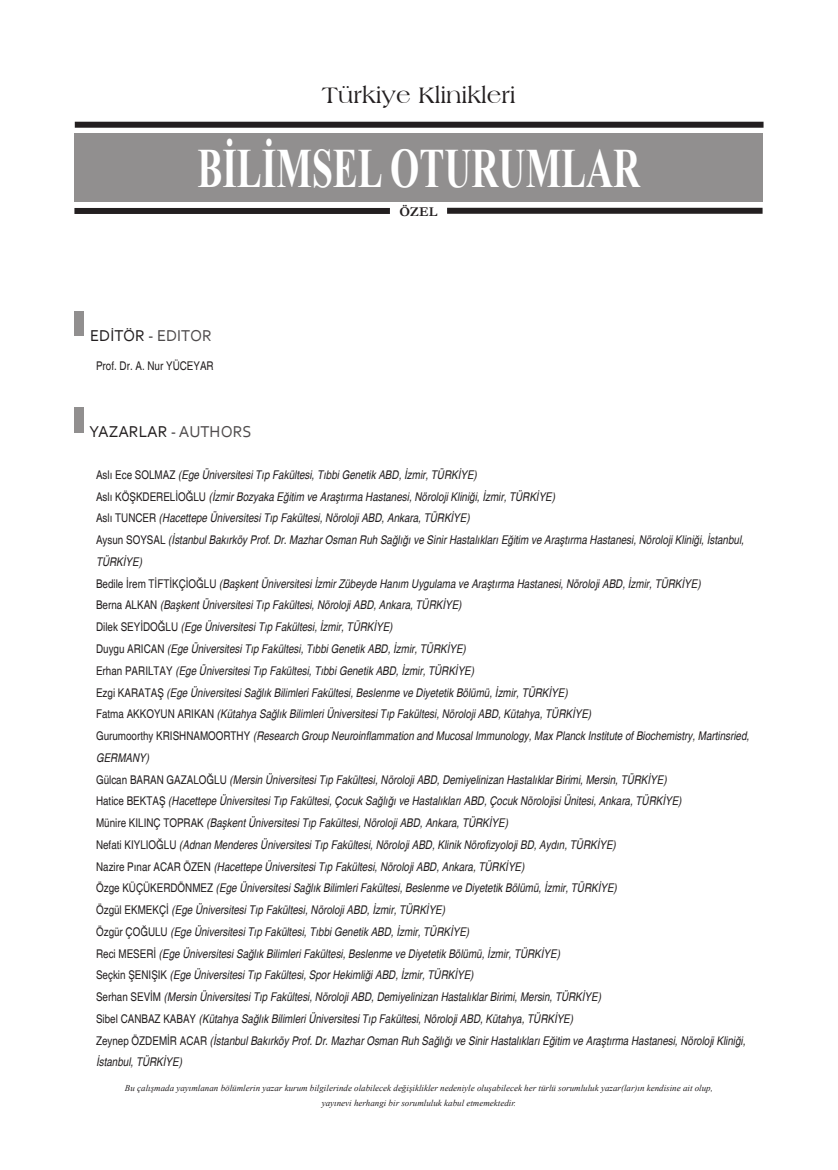
<style>
.page{position:relative;width:838px;height:1170px;background:#fff}
.page>*{position:absolute;margin:0;border:0;box-sizing:border-box;transform-origin:0 0}
.t1{font:700 55.35px "Times New Roman";color:#fff;scale:.68 1}
.t2{font:24px "Americana BT Roman";color:#231f20}
.t3{font:16.5px "Corbel";color:#231f20}
.t4{font:700 13.5px "Garamond";color:#231f20}
.t5{font:italic condensed 12px/21.8px "Helvetica";color:#231f20}
.t6{font:condensed 12px "Helvetica";color:#231f20}
.t7{font:italic 9px/15px "Times New Roman";color:#231f20;text-align:center}
.s1{color:rgb(35 31 32/.8)}
.s2{font-style:normal}
</style>
<div class="page">
<div style="left:74px;top:311px;width:10px;height:25px;background:#918f8f"></div>
<div style="left:74px;top:408px;width:10px;height:25px;background:#918f8f"></div>
<div style="left:74px;top:133px;width:689px;height:68px;background:#918f8f"></div>
<div style="left:75px;top:122px;width:688px;height:6px;background:#231f20"></div>
<div style="left:74px;top:208px;width:316px;height:6px;background:#231f20"></div>
<div style="left:447px;top:208px;width:315px;height:6px;background:#231f20"></div>
<h2 class="t2" style="left:322px;top:85px;width:195px">Türkiye Klinikleri</h2>
<h1 class="t1" style="left:197px;top:138px;width:653px">BİLİMSEL OTURUMLAR</h1>
<p class="t4" style="left:399px;top:204px;width:39px">ÖZEL</p>
<h3 class="t3" style="left:90px;top:328px;width:123px">EDİTÖR - <span class="s1">EDITOR</span></h3>
<p class="t6" style="left:96px;top:358px;width:119px">Prof. Dr. A. Nur YÜCEYAR</p>
<h3 class="t3" style="left:89px;top:425px;width:164px">YAZARLAR - <span class="s1">AUTHORS</span></h3>
<p class="t5" style="left:96px;top:463px;width:654px"><span class="s2">Aslı Ece SOLMAZ</span> (Ege Üniversitesi Tıp Fakültesi, Tıbbi Genetik ABD, İzmir, TÜRKİYE)<br><span class="s2">Aslı KÖŞKDERELİOĞLU</span> (İzmir Bozyaka Eğitim ve Araştırma Hastanesi, Nöroloji Kliniği, İzmir, TÜRKİYE)<br><span class="s2">Aslı TUNCER</span> (Hacettepe Üniversitesi Tıp Fakültesi, Nöroloji ABD, Ankara, TÜRKİYE)<br><span class="s2">Aysun SOYSAL</span> (İstanbul Bakırköy Prof. Dr. Mazhar Osman Ruh Sağlığı ve Sinir Hastalıkları Eğitim ve Araştırma Hastanesi, Nöroloji Kliniği, İstanbul, TÜRKİYE)<br><span class="s2">Bedile İrem TİFTİKÇİOĞLU</span> (Başkent Üniversitesi İzmir Zübeyde Hanım Uygulama ve Araştırma Hastanesi, Nöroloji ABD, İzmir, TÜRKİYE)<br><span class="s2">Berna ALKAN</span> (Başkent Üniversitesi Tıp Fakültesi, Nöroloji ABD, Ankara, TÜRKİYE)<br><span class="s2">Dilek SEYİDOĞLU</span> (Ege Üniversitesi Tıp Fakültesi, İzmir, TÜRKİYE)<br><span class="s2">Duygu ARICAN</span> (Ege Üniversitesi Tıp Fakültesi, Tıbbi Genetik ABD, İzmir, TÜRKİYE)<br><span class="s2">Erhan PARILTAY</span> (Ege Üniversitesi Tıp Fakültesi, Tıbbi Genetik ABD, İzmir, TÜRKİYE)<br><span class="s2">Ezgi KARATAŞ</span> (Ege Üniversitesi Sağlık Bilimleri Fakültesi, Beslenme ve Diyetetik Bölümü, İzmir, TÜRKİYE)<br><span class="s2">Fatma AKKOYUN ARIKAN</span> (Kütahya Sağlık Bilimleri Üniversitesi Tıp Fakültesi, Nöroloji ABD, Kütahya, TÜRKİYE)<br><span class="s2">Gurumoorthy KRISHNAMOORTHY</span> (Research Group Neuroinflammation and Mucosal Immunology, Max Planck Institute of Biochemistry, Martinsried, GERMANY)<br><span class="s2">Gülcan BARAN GAZALOĞLU</span> (Mersin Üniversitesi Tıp Fakültesi, Nöroloji ABD, Demiyelinizan Hastalıklar Birimi, Mersin, TÜRKİYE)<br><span class="s2">Hatice BEKTAŞ</span> (Hacettepe Üniversitesi Tıp Fakültesi, Çocuk Sağlığı ve Hastalıkları ABD, Çocuk Nörolojisi Ünitesi, Ankara, TÜRKİYE)<br><span class="s2">Münire KILINÇ TOPRAK</span> (Başkent Üniversitesi Tıp Fakültesi, Nöroloji ABD, Ankara, TÜRKİYE)<br><span class="s2">Nefati KIYLIOĞLU</span> (Adnan Menderes Üniversitesi Tıp Fakültesi, Nöroloji ABD, Klinik Nörofizyoloji BD, Aydın, TÜRKİYE)<br><span class="s2">Nazire Pınar ACAR ÖZEN</span> (Hacettepe Üniversitesi Tıp Fakültesi, Nöroloji ABD, Ankara, TÜRKİYE)<br><span class="s2">Özge KÜÇÜKERDÖNMEZ</span> (Ege Üniversitesi Sağlık Bilimleri Fakültesi, Beslenme ve Diyetetik Bölümü, İzmir, TÜRKİYE)<br><span class="s2">Özgül EKMEKÇİ</span> (Ege Üniversitesi Tıp Fakültesi, Nöroloji ABD, İzmir, TÜRKİYE)<br><span class="s2">Özgür ÇOĞULU</span> (Ege Üniversitesi Tıp Fakültesi, Tıbbi Genetik ABD, İzmir, TÜRKİYE)<br><span class="s2">Reci MESERİ</span> (Ege Üniversitesi Sağlık Bilimleri Fakültesi, Beslenme ve Diyetetik Bölümü, İzmir, TÜRKİYE)<br><span class="s2">Seçkin ŞENIŞIK</span> (Ege Üniversitesi Tıp Fakültesi, Spor Hekimliği ABD, İzmir, TÜRKİYE)<br><span class="s2">Serhan SEVİM</span> (Mersin Üniversitesi Tıp Fakültesi, Nöroloji ABD, Demiyelinizan Hastalıklar Birimi, Mersin, TÜRKİYE)<br><span class="s2">Sibel CANBAZ KABAY</span> (Kütahya Sağlık Bilimleri Üniversitesi Tıp Fakültesi, Nöroloji ABD, Kütahya, TÜRKİYE)<br><span class="s2">Zeynep ÖZDEMİR ACAR</span> (İstanbul Bakırköy Prof. Dr. Mazhar Osman Ruh Sağlığı ve Sinir Hastalıkları Eğitim ve Araştırma Hastanesi, Nöroloji Kliniği, İstanbul, TÜRKİYE)</p>
<p class="t7" style="left:125px;top:1080px;width:589px">Bu çalışmada yayımlanan bölümlerin yazar kurum bilgilerinde olabilecek değişiklikler nedeniyle oluşabilecek her türlü sorumluluk yazar(lar)ın kendisine ait olup, yayınevi herhangi bir sorumluluk kabul etmemektedir.</p>
</div>
